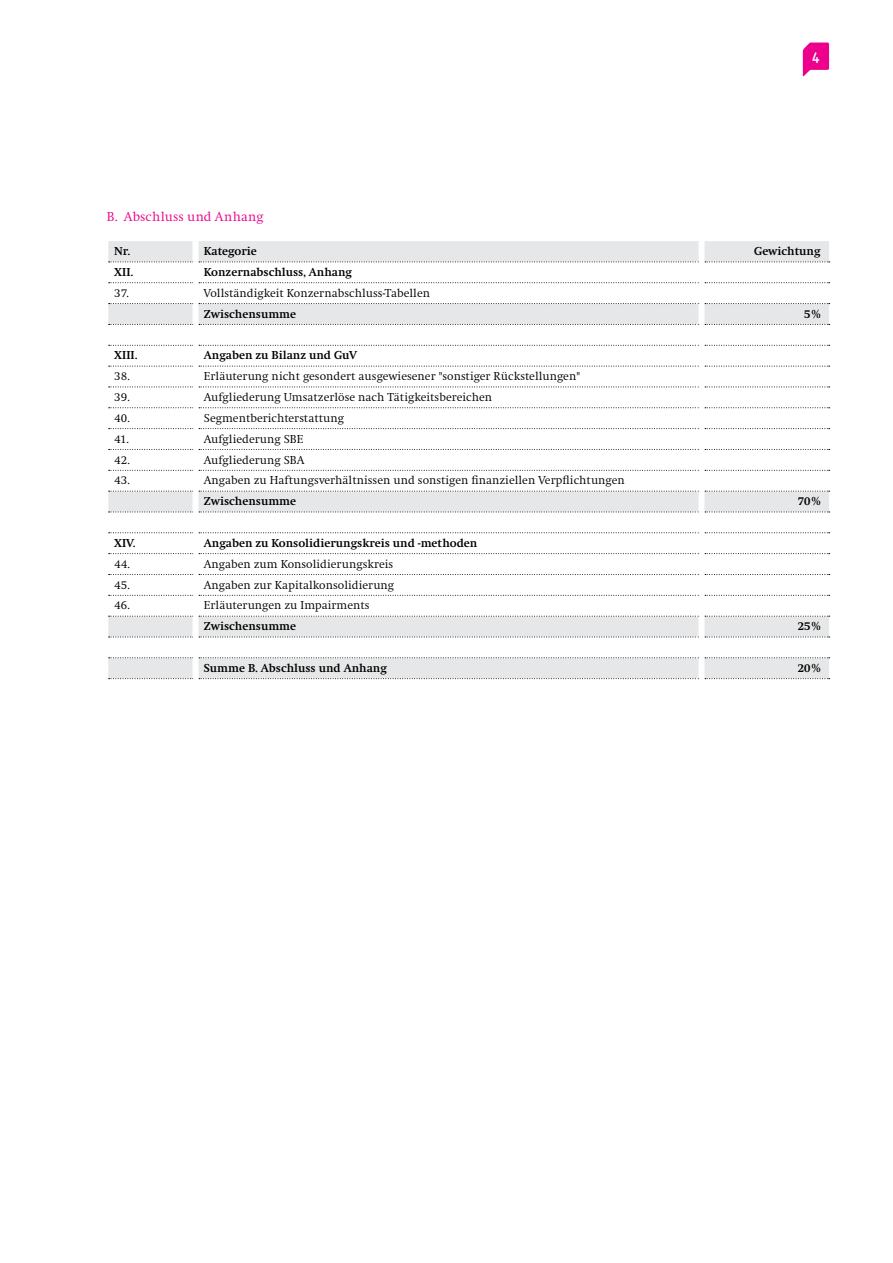
<style>
.page{position:relative;width:893px;height:1263px;background:#fff}
.page>*{position:absolute;margin:0;border:0;box-sizing:border-box;transform-origin:0 0}
.t1{font:700 15px "Netto OT";color:#fff}
.t2{font:300 13.5px "Swift";letter-spacing:.01em;color:#ec008c}
.t3{font:300 12px "Swift";color:#000}
.t4{font:700 12px "Swift";color:#000}
</style>
<div class="page">
<svg style="left:803px;top:43px;width:26px;height:34px"></svg>
<svg style="left:108px;top:241px;width:721px;height:437px"></svg>
<svg style="left:109px;top:262px;width:83px;height:1px"></svg>
<svg style="left:199px;top:262px;width:499px;height:1px"></svg>
<svg style="left:705px;top:262px;width:125px;height:1px"></svg>
<svg style="left:109px;top:282px;width:83px;height:1px"></svg>
<svg style="left:199px;top:282px;width:499px;height:1px"></svg>
<svg style="left:705px;top:282px;width:125px;height:1px"></svg>
<svg style="left:109px;top:303px;width:83px;height:1px"></svg>
<svg style="left:199px;top:303px;width:499px;height:1px"></svg>
<svg style="left:705px;top:303px;width:125px;height:1px"></svg>
<svg style="left:109px;top:324px;width:83px;height:1px"></svg>
<svg style="left:199px;top:324px;width:499px;height:1px"></svg>
<svg style="left:705px;top:324px;width:125px;height:1px"></svg>
<svg style="left:109px;top:345px;width:83px;height:1px"></svg>
<svg style="left:199px;top:345px;width:499px;height:1px"></svg>
<svg style="left:705px;top:345px;width:125px;height:1px"></svg>
<svg style="left:109px;top:366px;width:83px;height:1px"></svg>
<svg style="left:199px;top:366px;width:499px;height:1px"></svg>
<svg style="left:705px;top:366px;width:125px;height:1px"></svg>
<svg style="left:109px;top:387px;width:83px;height:1px"></svg>
<svg style="left:199px;top:387px;width:499px;height:1px"></svg>
<svg style="left:705px;top:387px;width:125px;height:1px"></svg>
<svg style="left:109px;top:407px;width:83px;height:1px"></svg>
<svg style="left:199px;top:407px;width:499px;height:1px"></svg>
<svg style="left:705px;top:407px;width:125px;height:1px"></svg>
<svg style="left:109px;top:428px;width:83px;height:1px"></svg>
<svg style="left:199px;top:428px;width:499px;height:1px"></svg>
<svg style="left:705px;top:428px;width:125px;height:1px"></svg>
<svg style="left:109px;top:449px;width:83px;height:1px"></svg>
<svg style="left:199px;top:449px;width:499px;height:1px"></svg>
<svg style="left:705px;top:449px;width:125px;height:1px"></svg>
<svg style="left:109px;top:470px;width:83px;height:1px"></svg>
<svg style="left:199px;top:470px;width:499px;height:1px"></svg>
<svg style="left:705px;top:470px;width:125px;height:1px"></svg>
<svg style="left:109px;top:491px;width:83px;height:1px"></svg>
<svg style="left:199px;top:491px;width:499px;height:1px"></svg>
<svg style="left:705px;top:491px;width:125px;height:1px"></svg>
<svg style="left:109px;top:512px;width:83px;height:1px"></svg>
<svg style="left:199px;top:512px;width:499px;height:1px"></svg>
<svg style="left:705px;top:512px;width:125px;height:1px"></svg>
<svg style="left:109px;top:532px;width:83px;height:1px"></svg>
<svg style="left:199px;top:532px;width:499px;height:1px"></svg>
<svg style="left:705px;top:532px;width:125px;height:1px"></svg>
<svg style="left:109px;top:553px;width:83px;height:1px"></svg>
<svg style="left:199px;top:553px;width:499px;height:1px"></svg>
<svg style="left:705px;top:553px;width:125px;height:1px"></svg>
<svg style="left:109px;top:574px;width:83px;height:1px"></svg>
<svg style="left:199px;top:574px;width:499px;height:1px"></svg>
<svg style="left:705px;top:574px;width:125px;height:1px"></svg>
<svg style="left:109px;top:595px;width:83px;height:1px"></svg>
<svg style="left:199px;top:595px;width:499px;height:1px"></svg>
<svg style="left:705px;top:595px;width:125px;height:1px"></svg>
<svg style="left:109px;top:616px;width:83px;height:1px"></svg>
<svg style="left:199px;top:616px;width:499px;height:1px"></svg>
<svg style="left:705px;top:616px;width:125px;height:1px"></svg>
<svg style="left:109px;top:637px;width:83px;height:1px"></svg>
<svg style="left:199px;top:637px;width:499px;height:1px"></svg>
<svg style="left:705px;top:637px;width:125px;height:1px"></svg>
<svg style="left:109px;top:657px;width:83px;height:1px"></svg>
<svg style="left:199px;top:657px;width:499px;height:1px"></svg>
<svg style="left:705px;top:657px;width:125px;height:1px"></svg>
<svg style="left:108px;top:678px;width:721px;height:2px"></svg>
<svg style="left:705px;top:678px;width:125px;height:1px"></svg>
<div style="left:192px;top:241px;width:6px;height:21px;background:#fff"></div>
<div style="left:192px;top:262px;width:6px;height:21px;background:#fff"></div>
<div style="left:192px;top:283px;width:6px;height:21px;background:#fff"></div>
<div style="left:192px;top:304px;width:6px;height:20px;background:#fff"></div>
<div style="left:192px;top:324px;width:6px;height:21px;background:#fff"></div>
<div style="left:192px;top:345px;width:6px;height:21px;background:#fff"></div>
<div style="left:192px;top:366px;width:6px;height:21px;background:#fff"></div>
<div style="left:192px;top:387px;width:6px;height:21px;background:#fff"></div>
<div style="left:192px;top:408px;width:6px;height:21px;background:#fff"></div>
<div style="left:192px;top:429px;width:6px;height:20px;background:#fff"></div>
<div style="left:192px;top:449px;width:6px;height:21px;background:#fff"></div>
<div style="left:192px;top:470px;width:6px;height:21px;background:#fff"></div>
<div style="left:192px;top:491px;width:6px;height:21px;background:#fff"></div>
<div style="left:192px;top:512px;width:6px;height:21px;background:#fff"></div>
<div style="left:192px;top:533px;width:6px;height:21px;background:#fff"></div>
<div style="left:192px;top:554px;width:6px;height:20px;background:#fff"></div>
<div style="left:192px;top:574px;width:6px;height:21px;background:#fff"></div>
<div style="left:192px;top:595px;width:6px;height:21px;background:#fff"></div>
<div style="left:192px;top:616px;width:6px;height:21px;background:#fff"></div>
<div style="left:192px;top:637px;width:6px;height:21px;background:#fff"></div>
<div style="left:192px;top:658px;width:6px;height:21px;background:#fff"></div>
<div style="left:192px;top:679px;width:6px;height:8px;background:#fff"></div>
<div style="left:698px;top:241px;width:6px;height:21px;background:#fff"></div>
<div style="left:698px;top:262px;width:6px;height:21px;background:#fff"></div>
<div style="left:698px;top:283px;width:6px;height:21px;background:#fff"></div>
<div style="left:698px;top:304px;width:6px;height:20px;background:#fff"></div>
<div style="left:698px;top:324px;width:6px;height:21px;background:#fff"></div>
<div style="left:698px;top:345px;width:6px;height:21px;background:#fff"></div>
<div style="left:698px;top:366px;width:6px;height:21px;background:#fff"></div>
<div style="left:698px;top:387px;width:6px;height:21px;background:#fff"></div>
<div style="left:698px;top:408px;width:6px;height:21px;background:#fff"></div>
<div style="left:698px;top:429px;width:6px;height:20px;background:#fff"></div>
<div style="left:698px;top:449px;width:6px;height:21px;background:#fff"></div>
<div style="left:698px;top:470px;width:6px;height:21px;background:#fff"></div>
<div style="left:698px;top:491px;width:6px;height:21px;background:#fff"></div>
<div style="left:698px;top:512px;width:6px;height:21px;background:#fff"></div>
<div style="left:698px;top:533px;width:6px;height:21px;background:#fff"></div>
<div style="left:698px;top:554px;width:6px;height:20px;background:#fff"></div>
<div style="left:698px;top:574px;width:6px;height:21px;background:#fff"></div>
<div style="left:698px;top:595px;width:6px;height:21px;background:#fff"></div>
<div style="left:698px;top:616px;width:6px;height:21px;background:#fff"></div>
<div style="left:698px;top:637px;width:6px;height:21px;background:#fff"></div>
<div style="left:698px;top:658px;width:6px;height:21px;background:#fff"></div>
<div style="left:698px;top:679px;width:6px;height:8px;background:#fff"></div>
<p class="t1" style="left:812px;top:48px;width:9px">4</p>
<p class="t2" style="left:107px;top:209px;width:158px">B. Abschluss und Anhang</p>
<p class="t4" style="left:114px;top:245px;width:17px">Nr.</p>
<p class="t4" style="left:204px;top:245px;width:54px">Kategorie</p>
<p class="t4" style="left:754px;top:245px;width:68px">Gewichtung</p>
<p class="t4" style="left:114px;top:266px;width:20px">XII.</p>
<p class="t4" style="left:204px;top:266px;width:150px">Konzernabschluss, Anhang</p>
<p class="t3" style="left:114px;top:286px;width:16px">37.</p>
<p class="t3" style="left:204px;top:286px;width:228px">Vollständigkeit Konzernabschluss-Tabellen</p>
<p class="t4" style="left:204px;top:307px;width:94px">Zwischensumme</p>
<p class="t4" style="left:804px;top:307px;width:18px">5%</p>
<p class="t4" style="left:114px;top:349px;width:25px">XIII.</p>
<p class="t4" style="left:204px;top:349px;width:154px">Angaben zu Bilanz und GuV</p>
<p class="t3" style="left:114px;top:370px;width:17px">38.</p>
<p class="t3" style="left:204px;top:370px;width:378px">Erläuterung nicht gesondert ausgewiesener "sonstiger Rückstellungen"</p>
<p class="t3" style="left:114px;top:391px;width:17px">39.</p>
<p class="t3" style="left:204px;top:391px;width:290px">Aufgliederung Umsatzerlöse nach Tätigkeitsbereichen</p>
<p class="t3" style="left:114px;top:411px;width:17px">40.</p>
<p class="t3" style="left:204px;top:411px;width:142px">Segmentberichterstattung</p>
<p class="t3" style="left:114px;top:432px;width:16px">41.</p>
<p class="t3" style="left:204px;top:432px;width:101px">Aufgliederung SBE</p>
<p class="t3" style="left:114px;top:453px;width:17px">42.</p>
<p class="t3" style="left:204px;top:453px;width:102px">Aufgliederung SBA</p>
<p class="t3" style="left:114px;top:474px;width:17px">43.</p>
<p class="t3" style="left:204px;top:474px;width:422px">Angaben zu Haftungsverhältnissen und sonstigen finanziellen Verpflichtungen</p>
<p class="t4" style="left:204px;top:495px;width:94px">Zwischensumme</p>
<p class="t4" style="left:798px;top:495px;width:24px">70%</p>
<p class="t4" style="left:114px;top:536px;width:23px">XIV.</p>
<p class="t4" style="left:204px;top:536px;width:275px">Angaben zu Konsolidierungskreis und -methoden</p>
<p class="t3" style="left:114px;top:557px;width:17px">44.</p>
<p class="t3" style="left:204px;top:557px;width:191px">Angaben zum Konsolidierungskreis</p>
<p class="t3" style="left:114px;top:578px;width:17px">45.</p>
<p class="t3" style="left:204px;top:578px;width:192px">Angaben zur Kapitalkonsolidierung</p>
<p class="t3" style="left:114px;top:599px;width:17px">46.</p>
<p class="t3" style="left:204px;top:599px;width:167px">Erläuterungen zu Impairments</p>
<p class="t4" style="left:204px;top:620px;width:94px">Zwischensumme</p>
<p class="t4" style="left:798px;top:620px;width:24px">25%</p>
<p class="t4" style="left:204px;top:661px;width:184px">Summe B. Abschluss und Anhang</p>
<p class="t4" style="left:798px;top:661px;width:24px">20%</p>
</div>
